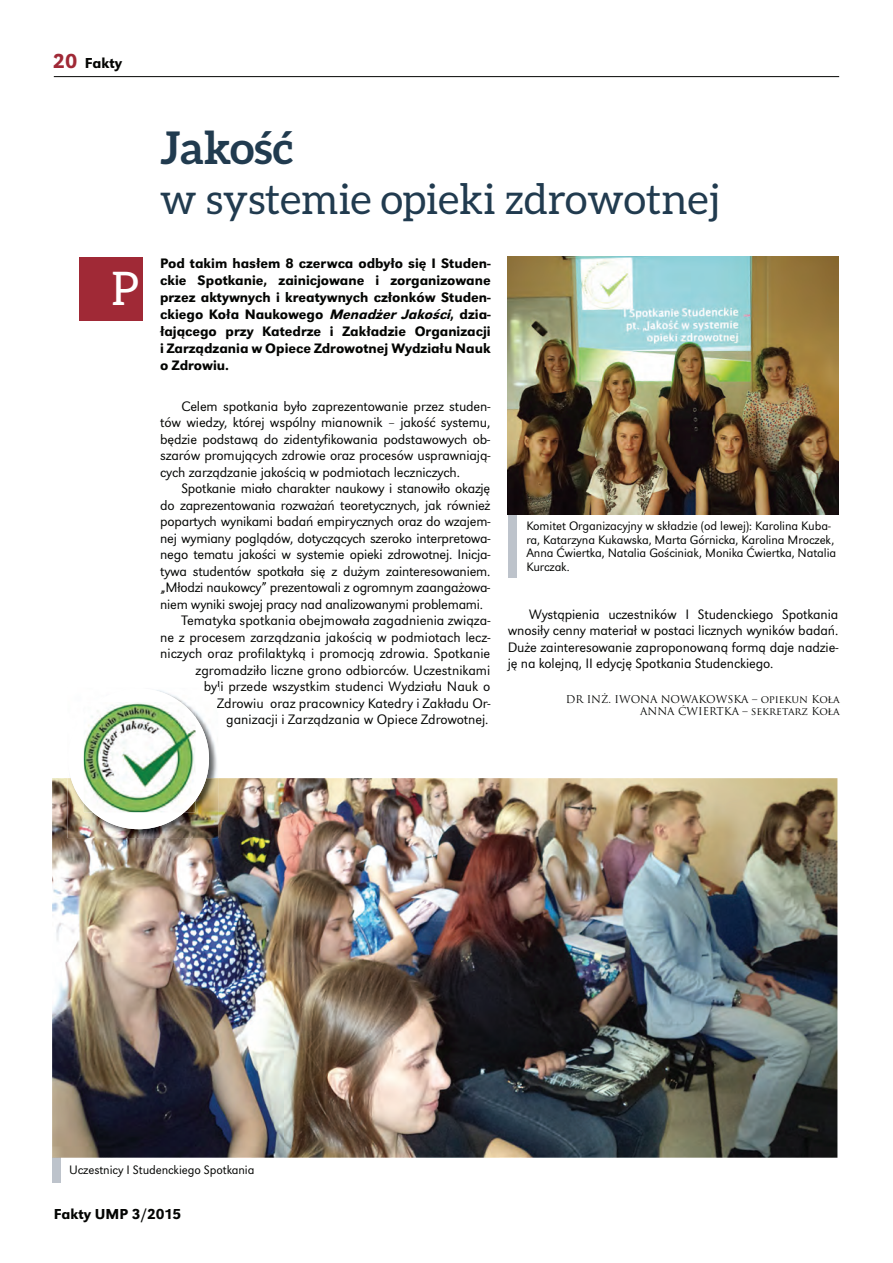
<style>
.page{position:relative;width:893px;height:1263px;background:#fff}
.page>*{position:absolute;margin:0;border:0;box-sizing:border-box;transform-origin:0 0}
.t1{font:46.35px "Aleo";color:#fff}
.t2{font:700 45px "Aleo";color:#213b4f}
.t3{font:42px "Aleo";color:#213b4f}
.t4{font:500 15px "URW Grotesk TEE";color:#040503}
.t5{font:300 14.25px/16.5px "URW Grotesk TEE";letter-spacing:-.015em;color:#040503;text-align:justify}
.t6{font:500 14.25px/17.1px "URW Grotesk TEE";color:#040503;text-align:justify}
.t7{font:300 12.75px/13.5px "URW Grotesk TEE";letter-spacing:-.005em;color:#040503}
.t8{font:10.5px/12.6px "Trajan Pro";color:#040503;text-align:right}
.s1{font-size:21px;color:#a02936}
.s2{font-style:italic}
</style>
<div class="page">
<hr style="left:54px;top:76px;width:785px;height:1px;background:#040503">
<div style="left:79px;top:257px;width:64px;height:64px;background:#a02936"></div>
<div style="left:508px;top:514px;width:8px;height:64px;background:#bdc3cb"></div>
<div style="left:52px;top:1158px;width:9px;height:25px;background:#bdc3cb"></div>
<img style="left:52px;top:778px;width:785px;height:380px">
<img style="left:508px;top:257px;width:330px;height:257px">
<img style="left:68px;top:690px;width:150px;height:148px">
<svg style="left:205px;top:690px;width:13px;height:21px"></svg>
<div style="left:68px;top:688px;width:141px;height:141px;background:#fff;border-radius:50%"></div>
<img style="left:84px;top:702px;width:111px;height:110px">
<p class="t4" style="left:53px;top:57px;width:71px"><span class="s1">20</span> Fakty</p>
<h1 class="t1" style="left:111px;top:270px;width:29px">P</h1>
<h2 class="t2" style="left:160px;top:130px;width:135px">Jakość</h2>
<h3 class="t3" style="left:160px;top:183px;width:560px">w systemie opieki zdrowotnej</h3>
<p class="t6" style="left:160px;top:256px;width:332px">Pod takim hasłem 8 czerwca odbyło się I Studen&shy;ckie Spotkanie, zainicjowane i zorganizowane przez aktywnych i kreatywnych członków Studen&shy;ckiego Koła Naukowego <span class="s2">Menadżer Jakości</span>, dzia&shy;łającego przy Katedrze i Zakładzie Organizacji i Zarządzania w Opiece Zdrowotnej Wydziału Nauk o Zdrowiu.</p>
<p class="t5" style="left:160px;top:399px;width:332px;text-indent:21px">Celem spotkania było zaprezentowanie przez studen&shy;tów wiedzy, której wspólny mianownik – jakość systemu, będzie podstawą do zidentyfikowania podstawowych ob&shy;szarów promujących zdrowie oraz procesów usprawniają&shy;cych zarządzanie jakością w podmiotach leczniczych.</p>
<p class="t5" style="left:181px;top:482px;width:310px">Spotkanie miało charakter naukowy i stanowiło okazję</p>
<p class="t5" style="left:160px;top:498px;width:332px">do zaprezentowania rozważań teoretycznych, jak również</p>
<p class="t5" style="left:160px;top:515px;width:331px">popartych wynikami badań empirycznych oraz do wzajem-</p>
<p class="t5" style="left:160px;top:531px;width:332px">nej wymiany poglądów, dotyczących szeroko interpretowa-</p>
<p class="t5" style="left:160px;top:548px;width:332px">nego tematu jakości w systemie opieki zdrowotnej. Inicja-</p>
<p class="t5" style="left:160px;top:564px;width:332px">tywa studentów spotkała się z dużym zainteresowaniem.</p>
<p class="t5" style="left:160px;top:581px;width:331px">„Młodzi naukowcy” prezentowali z ogromnym zaangażowa-</p>
<p class="t5" style="left:160px;top:597px;width:324px">niem wyniki swojej pracy nad analizowanymi problemami.</p>
<p class="t5" style="left:181px;top:614px;width:310px">Tematyka spotkania obejmowała zagadnienia związa-</p>
<p class="t5" style="left:160px;top:630px;width:332px">ne z procesem zarządzania jakością w podmiotach lecz-</p>
<p class="t5" style="left:160px;top:647px;width:331px">niczych oraz profilaktyką i promocją zdrowia. Spotkanie</p>
<p class="t5" style="left:195px;top:663px;width:296px">zgromadziło liczne grono odbiorców. Uczestnikami</p>
<p class="t5" style="left:204px;top:680px;width:288px">byli przede wszystkim studenci Wydziału Nauk o</p>
<p class="t5" style="left:217px;top:696px;width:274px">Zdrowiu oraz pracownicy Katedry i Zakładu Or-</p>
<p class="t5" style="left:226px;top:713px;width:264px">ganizacji i Zarządzania w Opiece Zdrowotnej.</p>
<p class="t7" style="left:526px;top:521px;width:311px">Komitet Organizacyjny w składzie (od lewej): Karolina Kuba&shy;ra, Katarzyna Kukawska, Marta Górnicka, Karolina Mroczek, Anna Ćwiertka, Natalia Gościniak, Monika Ćwiertka, Natalia Kurczak.</p>
<p class="t5" style="left:507px;top:607px;width:332px;text-indent:21px">Wystąpienia uczestników I Studenckiego Spotkania wnosiły cenny materiał w postaci licznych wyników badań.<br>Duże zainteresowanie zaproponowaną formą daje nadzie&shy;ję na kolejną, II edycję Spotkania Studenckiego.</p>
<p class="t8" style="left:566px;top:693px;width:275px">DR INŻ. IWONA NOWAKOWSKA – opiekun Koła<br>ANNA ĆWIERTKA – sekretarz Koła</p>
<p class="t7" style="left:69px;top:1164px;width:187px">Uczestnicy I Studenckiego Spotkania</p>
<p class="t4" style="left:54px;top:1209px;width:129px">Fakty UMP 3/2015</p>
</div>
